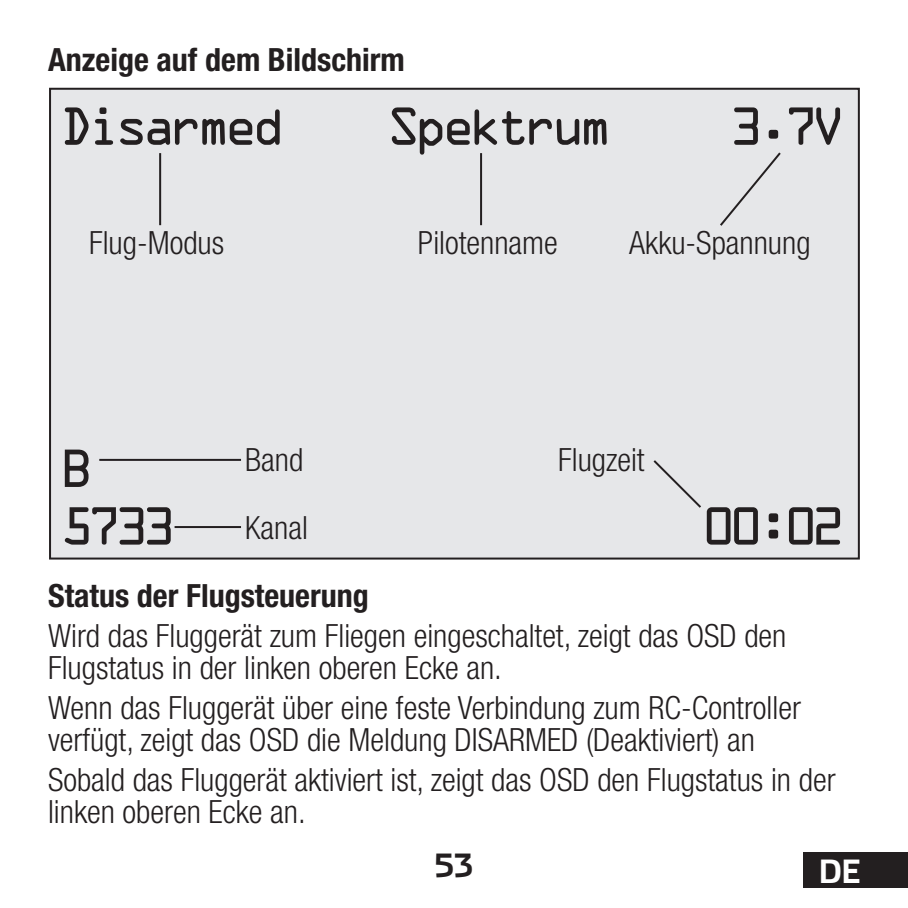
<style>
.page{position:relative;width:908px;height:908px;background:#fff}
.page>*{position:absolute;margin:0;border:0;box-sizing:border-box;transform-origin:0 0}
.t1{font:300 condensed 32px/32px "Helvetica Neue LT Std";color:#231f20}
.t2{font:700 condensed 32px "Helvetica Neue LT Std";color:#231f20}
.t3{font:700 32px "Stainless";color:#231f20}
.t4{font:700 32px "Stainless";color:#fff}
</style>
<div class="page">
<div style="left:802px;top:851px;width:105px;height:36px;background:#231f20"></div>
<div style="left:50px;top:89px;width:808px;height:469px;background:#e6e7e9"></div>
<div style="left:49px;top:88px;width:810px;height:471px;border:2px solid #231f20"></div>
<svg style="left:65px;top:107px;width:23px;height:38px"></svg>
<svg style="left:95px;top:107px;width:18px;height:38px"></svg>
<svg style="left:120px;top:109px;width:159px;height:36px"></svg>
<svg style="left:391px;top:107px;width:215px;height:47px"></svg>
<svg style="left:789px;top:107px;width:50px;height:38px"></svg>
<svg style="left:65px;top:449px;width:23px;height:37px"></svg>
<svg style="left:65px;top:507px;width:106px;height:37px"></svg>
<svg style="left:768px;top:513px;width:9px;height:25px"></svg>
<svg style="left:789px;top:507px;width:50px;height:37px"></svg>
<hr style="left:480px;top:153px;width:2px;height:72px;background:#231f20">
<svg style="left:720px;top:107px;width:61px;height:119px"></svg>
<hr style="left:159px;top:153px;width:2px;height:72px;background:#231f20">
<hr style="left:99px;top:458px;width:142px;height:2px;background:#231f20">
<hr style="left:174px;top:526px;width:67px;height:2px;background:#231f20">
<svg style="left:653px;top:460px;width:104px;height:84px"></svg>
<p class="t2" style="left:48px;top:40px;width:358px">Anzeige auf dem Bildschirm</p>
<p class="t1" style="left:89px;top:226px;width:137px">Flug-Modus</p>
<p class="t1" style="left:418px;top:226px;width:141px">Pilotenname</p>
<p class="t1" style="left:629px;top:226px;width:183px">Akku-Spannung</p>
<p class="t1" style="left:245px;top:443px;width:60px">Band</p>
<p class="t1" style="left:558px;top:443px;width:88px">Flugzeit</p>
<p class="t1" style="left:245px;top:510px;width:64px">Kanal</p>
<p class="t2" style="left:48px;top:576px;width:322px">Status der Flugsteuerung</p>
<p class="t1" style="left:48px;top:619px;width:739px">Wird das Fluggerät zum Fliegen eingeschaltet, zeigt das OSD den<br>Flugstatus in der linken oberen Ecke an.</p>
<p class="t1" style="left:48px;top:691px;width:754px">Wenn das Fluggerät über eine feste Verbindung zum RC-Controller verfügt, zeigt das OSD die Meldung DISARMED (Deaktiviert) an</p>
<p class="t1" style="left:48px;top:763px;width:788px">Sobald das Fluggerät aktiviert ist, zeigt das OSD den Flugstatus in der linken oberen Ecke an.</p>
<p class="t3" style="left:434px;top:845px;width:40px">53</p>
<p class="t4" style="left:818px;top:850px;width:43px">DE</p>
</div>
